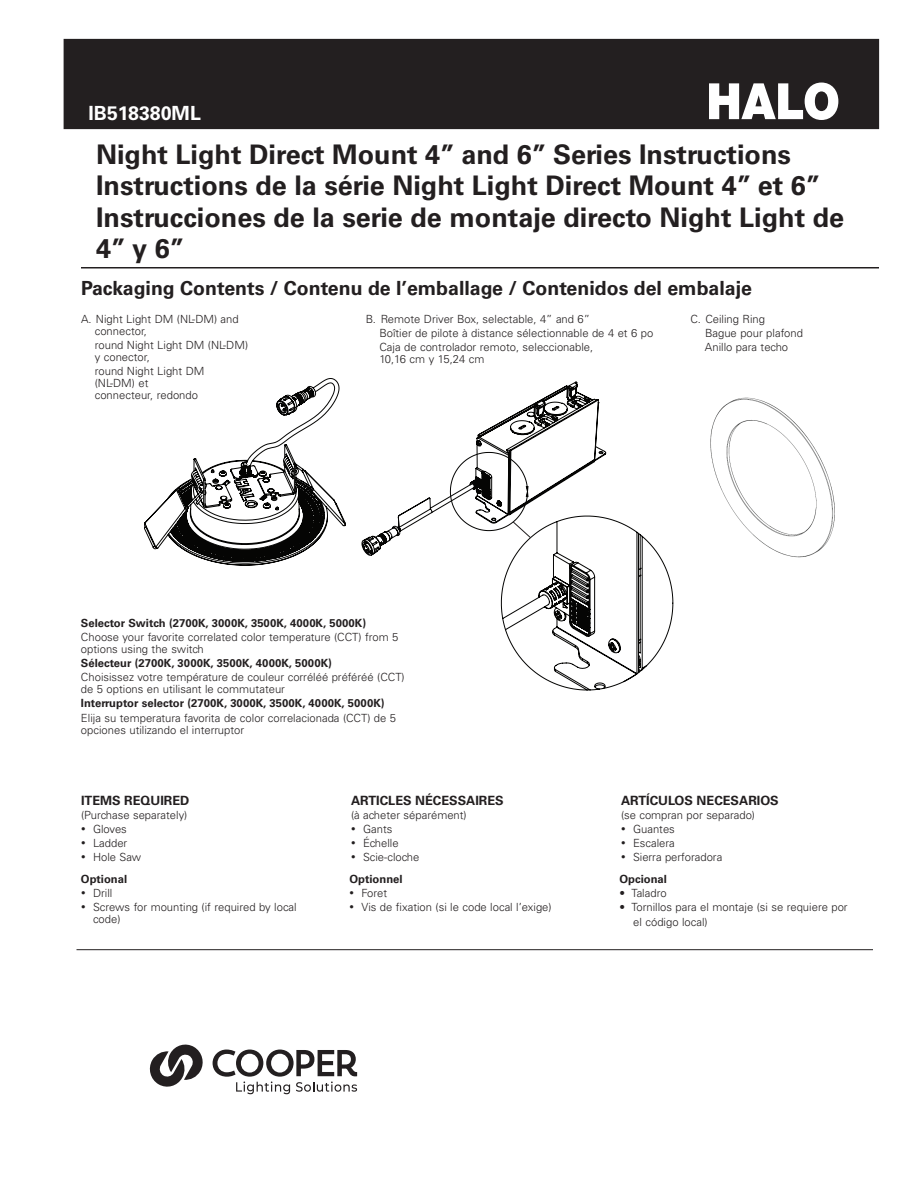
<style>
.page{position:relative;width:918px;height:1188px;background:#fff}
.page>*{position:absolute;margin:0;border:0;box-sizing:border-box;transform-origin:0 0}
.t1{font:700 27px/31.5px "Univers LT Std";color:#231f20}
.t2{font:700 19.5px "Univers LT Std";color:#231f20}
.t3{font:700 19.5px "Univers LT Std";color:#fff}
.t4{font:700 12.75px "Univers LT Std";color:#231f20}
.t5{font:300 11.25px/12px "Univers LT Std";color:#231f20}
.t6{font:700 11.25px/22px "Univers LT Std";color:#231f20}
.t7{font:300 11.25px "Univers LT Std";letter-spacing:-.025em;color:#231f20}
.s1{font-size:9px}
.s2{font-weight:300;font-size:9px}
.s3{font-weight:300}
</style>
<div class="page">
<div style="left:64px;top:39px;width:815px;height:90px;background:#231f20"></div>
<svg style="left:709px;top:83px;width:129px;height:37px"></svg>
<svg style="left:150px;top:1045px;width:53px;height:42px"></svg>
<svg style="left:213px;top:1050px;width:144px;height:44px"></svg>
<svg style="left:144px;top:378px;width:202px;height:187px"></svg>
<img style="left:710px;top:397px;width:125px;height:161px">
<svg style="left:362px;top:382px;width:311px;height:308px"></svg>
<svg style="left:450px;top:452px;width:81px;height:86px"></svg>
<hr style="left:81px;top:267px;width:798px;height:1px;background:#231f20">
<hr style="left:76px;top:949px;width:797px;height:1px;background:#231f20">
<h2 class="t3" style="left:89px;top:102px;width:114px">IB518380ML</h2>
<h1 class="t1" style="left:96px;top:139px;width:750px">Night Light Direct Mount 4” and 6” Series Instructions Instructions de la série Night Light Direct Mount 4” et 6” Instrucciones de la serie de montaje directo Night Light de 4” y 6”</h1>
<h2 class="t2" style="left:81px;top:277px;width:672px">Packaging Contents / Contenu de l’emballage / Contenidos del embalaje</h2>
<p class="t5" style="left:95px;top:313px;width:146px;text-indent:-14px">A. Night Light DM (NL-DM) and connector,</p>
<p class="t5" style="left:95px;top:339px;width:155px">round Night Light DM (NL-DM) y conector,</p>
<p class="t5" style="left:95px;top:365px;width:111px">round Night Light DM (NL-DM) et connecteur, redondo</p>
<p class="t5" style="left:379px;top:312px;width:275px;line-height:14.1px;text-indent:-14px">B. Remote Driver Box, selectable, 4” and 6”<br>Boîtier de pilote à distance sélectionnable de 4 et 6 po<br>Caja de controlador remoto, seleccionable,</p>
<p class="t7" style="left:379px;top:352px;width:106px">10,16 cm y 15,24 cm</p>
<p class="t5" style="left:705px;top:312px;width:100px;line-height:14.1px;text-indent:-15px">C. Ceiling Ring<br>Bague pour plafond<br>Anillo para techo</p>
<p class="t6" style="left:81px;top:612px;width:287px">Selector Switch (2700K, 3000K, 3500K, 4000K, 5000K)</p>
<p class="t5" style="left:81px;top:631px;width:319px">Choose your favorite correlated color temperature (CCT) from 5 options using the switch</p>
<p class="t6" style="left:81px;top:652px;width:252px">Sélecteur (2700K, 3000K, 3500K, 4000K, 5000K)</p>
<p class="t5" style="left:81px;top:671px;width:325px">Choisissez votre température de couleur corréléé préféréé (CCT) de 5 options en utilisant le commutateur</p>
<p class="t6" style="left:81px;top:693px;width:305px">Interruptor selector (2700K, 3000K, 3500K, 4000K, 5000K)</p>
<p class="t5" style="left:81px;top:712px;width:317px">Elija su temperatura favorita de color correlacionada (CCT) de 5 opciones utilizando el interruptor</p>
<p class="t4" style="left:81px;top:794px;width:110px">ITEMS REQUIRED</p>
<p class="t5" style="left:81px;top:809px;width:108px">(Purchase separately)</p>
<p class="t5" style="left:81px;top:823px;width:47px"><span class="s1">•</span> Gloves</p>
<p class="t5" style="left:81px;top:837px;width:48px"><span class="s1">•</span> Ladder</p>
<p class="t6" style="left:81px;top:846px;width:62px"><span class="s2">•</span> <span class="s3">Hole Saw<br></span>Optional</p>
<p class="t5" style="left:81px;top:887px;width:33px"><span class="s1">•</span> Drill</p>
<p class="t5" style="left:93px;top:901px;width:205px;text-indent:-12px"><span class="s1">•</span> Screws for mounting (if required by local code)</p>
<p class="t4" style="left:351px;top:794px;width:154px">ARTICLES NÉCESSAIRES</p>
<p class="t5" style="left:351px;top:809px;width:117px">(à acheter séparément)</p>
<p class="t5" style="left:351px;top:823px;width:43px"><span class="s1">•</span> Gants</p>
<p class="t5" style="left:351px;top:837px;width:49px"><span class="s1">•</span> Échelle</p>
<p class="t5" style="left:351px;top:851px;width:70px"><span class="s1">•</span> Scie-cloche</p>
<p class="t6" style="left:350px;top:868px;width:55px">Optionnel</p>
<p class="t5" style="left:350px;top:887px;width:39px"><span class="s1">•</span> Foret</p>
<p class="t5" style="left:350px;top:901px;width:204px"><span class="s1">•</span> Vis de fixation (si le code local l’exige)</p>
<p class="t4" style="left:621px;top:794px;width:159px">ARTÍCULOS NECESARIOS</p>
<p class="t5" style="left:621px;top:809px;width:136px">(se compran por separado)</p>
<p class="t5" style="left:621px;top:823px;width:55px"><span class="s1">•</span> Guantes</p>
<p class="t5" style="left:621px;top:837px;width:55px"><span class="s1">•</span> Escalera</p>
<p class="t5" style="left:621px;top:851px;width:103px"><span class="s1">•</span> Sierra perforadora</p>
<p class="t6" style="left:619px;top:868px;width:49px">Opcional</p>
<p class="t5" style="left:619px;top:887px;width:49px">• Taladro</p>
<p class="t5" style="left:633px;top:900px;width:216px;line-height:14.1px;text-indent:-14px">• Tornillos para el montaje (si se requiere por el código local)</p>
</div>
